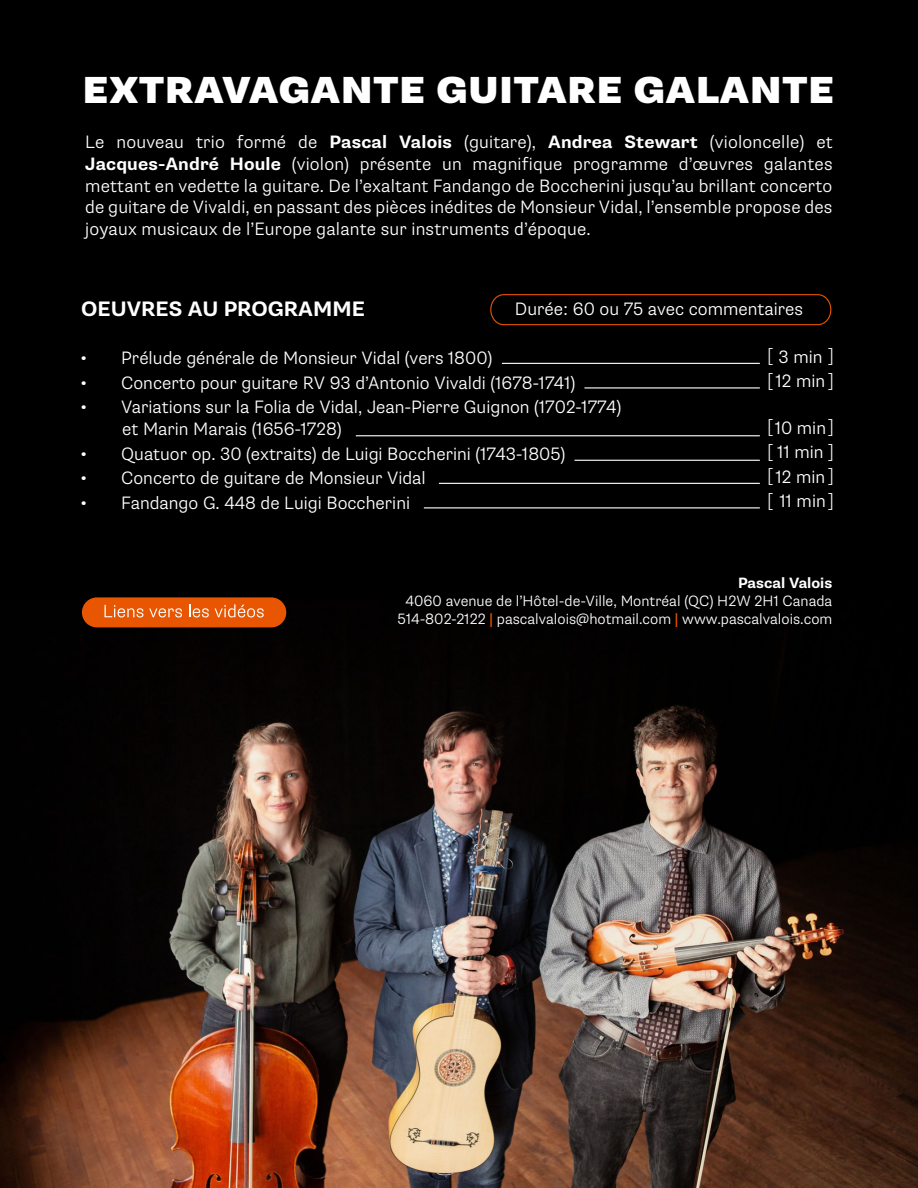
<style>
.page{position:relative;width:918px;height:1188px;background:#000}
.page>*{position:absolute;margin:0;border:0;box-sizing:border-box;transform-origin:0 0}
.t1{font:900 37.8px "Supria Sans";letter-spacing:.025em;color:#fff}
.t2{font:700 21px "Supria Sans";color:#fff}
.t3{font:300 18px/21.6px "Supria Sans";color:#fff}
.t4{font:300 15px/18px "Supria Sans";color:#fff;text-align:center}
.t5{font:700 15px "Supria Sans";color:#fff}
.s1{font-weight:700}
.s2{font-weight:700;color:#e95601}
</style>
<div class="page">
<img style="left:0;top:603px;width:918px;height:585px">
<svg style="left:490px;top:294px;width:342px;height:32px"></svg>
<div style="left:82px;top:597px;width:204px;height:30px;background:#e95601;border-radius:15px"></div>
<svg style="left:105px;top:605px;width:38px;height:12px"></svg>
<svg style="left:149px;top:608px;width:33px;height:9px"></svg>
<svg style="left:189px;top:604px;width:20px;height:13px"></svg>
<svg style="left:215px;top:604px;width:49px;height:13px"></svg>
<hr style="left:502px;top:363px;width:258px;height:1px;background:#fff">
<hr style="left:584px;top:387px;width:176px;height:2px;background:#fff">
<hr style="left:356px;top:435px;width:404px;height:1px;background:#fff">
<hr style="left:574px;top:460px;width:186px;height:1px;background:#fff">
<hr style="left:439px;top:483px;width:321px;height:1px;background:#fff">
<hr style="left:424px;top:507px;width:336px;height:1px;background:#fff">
<h1 class="t1" style="left:83px;top:67px;width:753px">EXTRAVAGANTE GUITARE GALANTE</h1>
<p class="t3" style="left:85px;top:132px;width:749px;text-align:justify">Le nouveau trio formé de <span class="s1">Pascal Valois</span> (guitare), <span class="s1">Andrea Stewart</span> (violoncelle) et <span class="s1">Jacques-André Houle</span> (violon) présente un magnifique programme d’œuvres galantes mettant en vedette la guitare. De l’exaltant Fandango de Boccherini jusqu’au brillant concerto de guitare de Vivaldi, en passant des pièces inédites de Monsieur Vidal, l’ensemble propose des joyaux musicaux de l’Europe galante sur instruments d’époque.</p>
<p class="t2" style="left:81px;top:296px;width:285px">OEUVRES AU PROGRAMME</p>
<p class="t3" style="left:515px;top:298px;width:290px">Durée: 60 ou 75 avec commentaires</p>
<p class="t3" style="left:81px;top:347px;width:413px">• Prélude générale de Monsieur Vidal (vers 1800)</p>
<p class="t3" style="left:81px;top:372px;width:496px">• Concerto pour guitare RV 93 d’Antonio Vivaldi (1678-1741)</p>
<p class="t3" style="left:122px;top:397px;width:501px;text-indent:-41px">• Variations sur la Folia de Vidal, Jean-Pierre Guignon (1702-1774) et Marin Marais (1656-1728)</p>
<p class="t3" style="left:81px;top:443px;width:486px">• Quatuor op. 30 (extraits) de Luigi Boccherini (1743-1805)</p>
<p class="t3" style="left:81px;top:467px;width:346px">• Concerto de guitare de Monsieur Vidal</p>
<p class="t3" style="left:81px;top:492px;width:331px">• Fandango G. 448 de Luigi Boccherini</p>
<p class="t3" style="left:768px;top:345px;width:68px;line-height:24.6px">[ 3 min ] [12 min ]</p>
<p class="t3" style="left:768px;top:415px;width:68px;line-height:24.6px;text-align:justify">[10 min] [ 11 min ] [12 min ] [ 11 min]</p>
<p class="t5" style="left:738px;top:574px;width:96px">Pascal Valois</p>
<p class="t4" style="left:398px;top:592px;width:436px">4060 avenue de l’Hôtel-de-Ville, Montréal (QC) H2W 2H1 Canada<br>514-802-2122 <span class="s2">|</span> pascalvalois@hotmail.com <span class="s2">|</span> www.pascalvalois.com</p>
</div>
